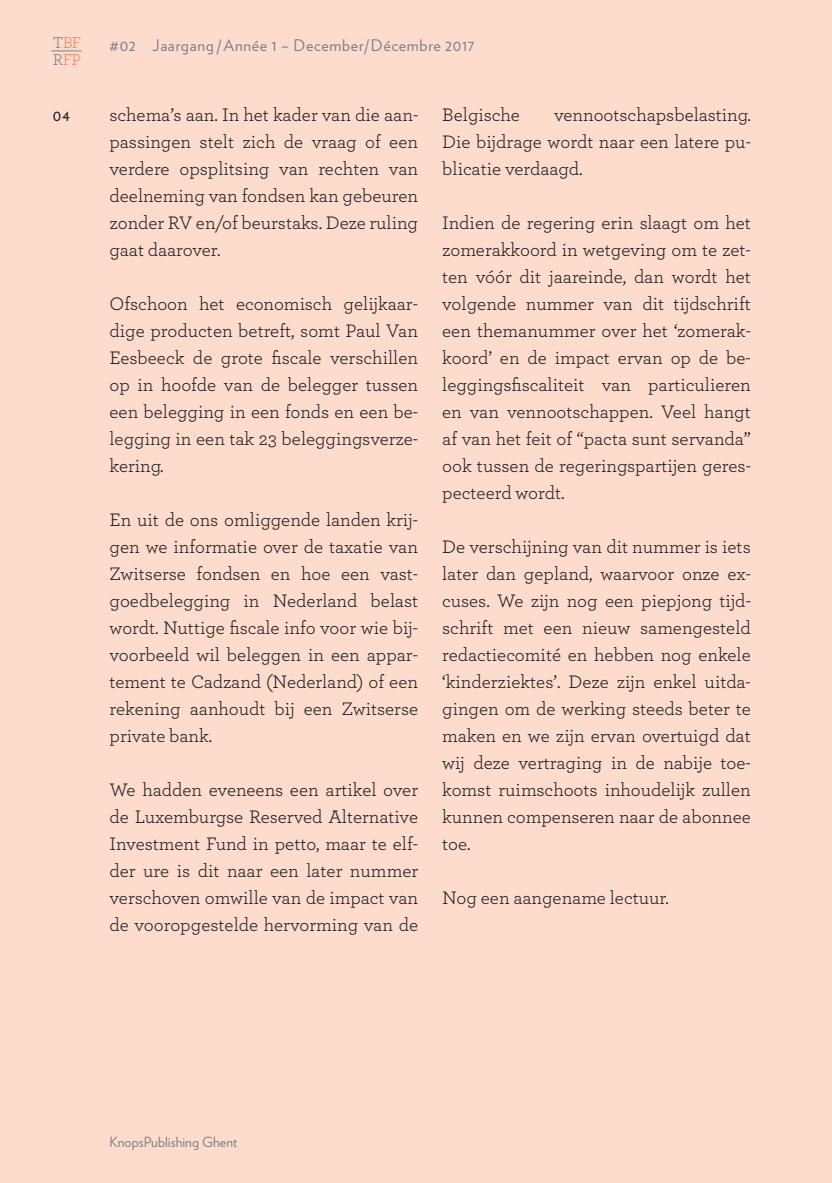
<style>
.page{position:relative;width:832px;height:1183px;background:#fff}
.page>*{position:absolute;margin:0;border:0;box-sizing:border-box;transform-origin:0 0}
.t1{font:19px/27px "Archer";color:#231f20;text-align:justify}
.t2{font:16.4px/16.6px "Archer";letter-spacing:-.035em;color:#f48465}
.t3{font:16px "Verlag";letter-spacing:.04em;color:#808285}
.t4{font:16px "Verlag";color:#231f20}
.t5{font:14px "Verlag";color:#808285}
.s1{color:#808285}
</style>
<div class="page">
<div style="left:0;top:0;width:831px;height:1183px;background:#fddcce"></div>
<hr style="left:51px;top:51px;width:31px;height:1px;background:#808285">
<p class="t2" style="left:53px;top:34px;width:30px"><span class="s1">T</span>BF<br><span class="s1">R</span>FP</p>
<p class="t4" style="left:53px;top:103px;width:19px">04</p>
<p class="t3" style="left:109px;top:34px;width:366px">#02 Jaargang/Année 1 – December/Décembre 2017</p>
<p class="t1" style="left:109px;top:100px;width:310px">schema’s aan. In het kader van die aan&shy;passingen stelt zich de vraag of een verdere opsplitsing van rechten van deelneming van fondsen kan gebeuren zonder RV en/of beurstaks. Deze ruling gaat daarover.</p>
<p class="t1" style="left:109px;top:289px;width:310px">Ofschoon het economisch gelijkaar&shy;dige producten betreft, somt Paul Van Eesbeeck de grote fiscale verschillen op in hoofde van de belegger tussen een belegging in een fonds en een be&shy;legging in een tak 23 beleggingsverze&shy;kering.</p>
<p class="t1" style="left:109px;top:505px;width:310px">En uit de ons omliggende landen krij&shy;gen we informatie over de taxatie van Zwitserse fondsen en hoe een vast&shy;goedbelegging in Nederland belast wordt. Nuttige fiscale info voor wie bij&shy;voorbeeld wil beleggen in een appar&shy;tement te Cadzand (Nederland) of een rekening aanhoudt bij een Zwitserse private bank.</p>
<p class="t1" style="left:109px;top:775px;width:310px">We hadden eveneens een artikel over de Luxemburgse Reserved Alternative Investment Fund in petto, maar te elf&shy;der ure is dit naar een later nummer verschoven omwille van de impact van de vooropgestelde hervorming van de</p>
<p class="t1" style="left:442px;top:100px;width:310px;text-indent:112px">vennootschapsbelasting.<br>Die bijdrage wordt naar een latere pu&shy;blicatie verdaagd.</p>
<p class="t1" style="left:442px;top:208px;width:310px">Indien de regering erin slaagt om het zomerakkoord in wetgeving om te zet&shy;ten vóór dit jaareinde, dan wordt het volgende nummer van dit tijdschrift een themanummer over het ‘zomerak&shy;koord’ en de impact ervan op de be&shy;leggingsfiscaliteit van particulieren en van vennootschappen. Veel hangt af van het feit of “pacta sunt servanda” ook tussen de regeringspartijen geres&shy;pecteerd wordt.</p>
<p class="t1" style="left:442px;top:532px;width:310px">De verschijning van dit nummer is iets later dan gepland, waarvoor onze ex&shy;cuses. We zijn nog een piepjong tijd&shy;schrift met een nieuw samengesteld redactiecomité en hebben nog enkele ‘kinderziektes’. Deze zijn enkel uitda&shy;gingen om de werking steeds beter te maken en we zijn ervan overtuigd dat wij deze vertraging in de nabije toe&shy;komst ruimschoots inhoudelijk zullen kunnen compenseren naar de abonnee toe.</p>
<p class="t1" style="left:442px;top:883px;width:228px">Nog een aangename lectuur.</p>
<p class="t1" style="left:442px;top:100px;width:79px">Belgische</p>
<p class="t5" style="left:109px;top:1131px;width:129px">KnopsPublishing Ghent</p>
</div>
